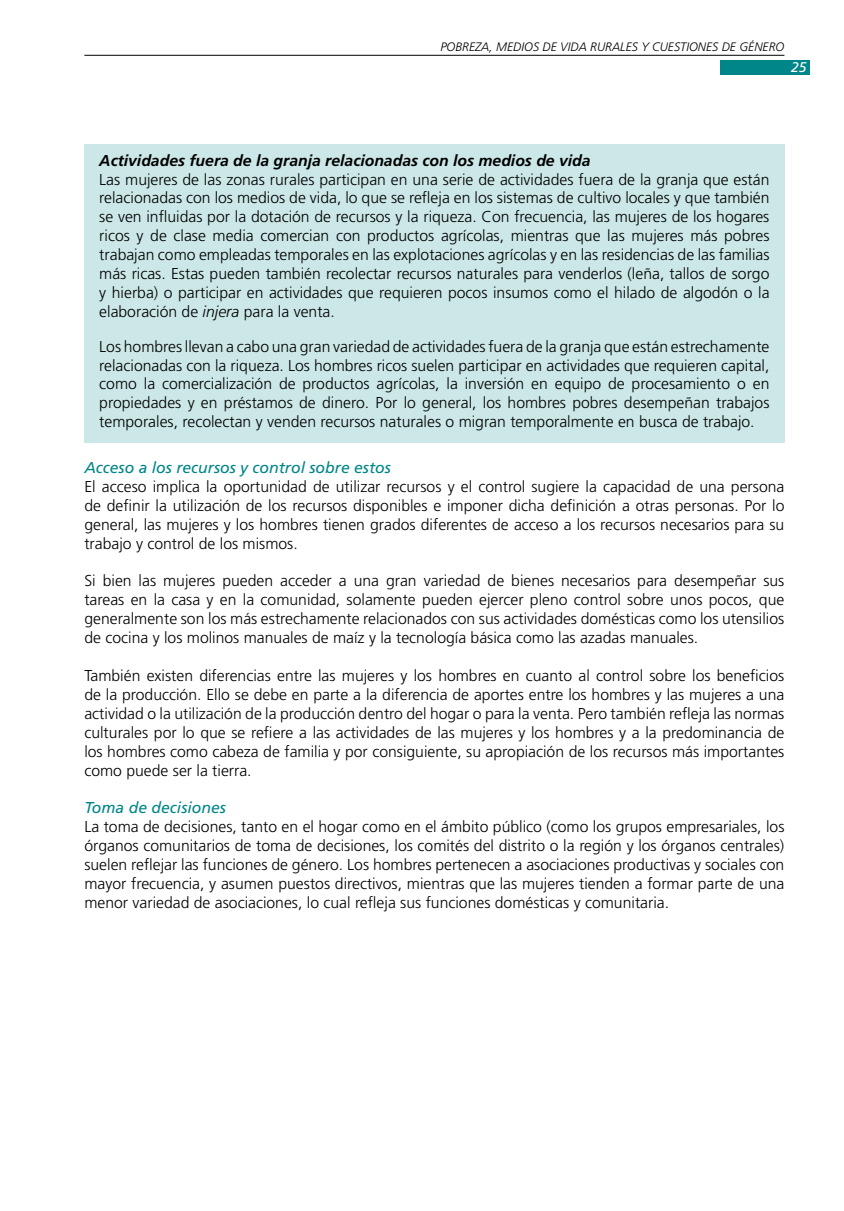
<style>
.page{position:relative;width:844px;height:1211px;background:#fff}
.page>*{position:absolute;margin:0;border:0;box-sizing:border-box;transform-origin:0 0}
.t1{font:300 15.75px/18.9px "Frutiger LT Std";color:#000;text-align:justify}
.t2{font:italic 700 15.75px "Frutiger LT Std";color:#000}
.t3{font:italic 15.75px "Frutiger LT Std";color:#008688}
.t4{font:italic 14px "Frutiger LT Std";color:#fff}
.t5{font:italic 300 12.25px "Frutiger LT Std";color:#000}
.s1{font-style:italic}
</style>
<div class="page">
<div style="left:719px;top:60px;width:90px;height:14px;background:#008688"></div>
<hr style="left:84px;top:55px;width:700px;height:1px;background:#000">
<div style="left:84px;top:144px;width:700px;height:298px;background:#cce7e7"></div>
<p class="t5" style="left:440px;top:40px;width:345px">POBREZA, MEDIOS DE VIDA RURALES Y CUESTIONES DE GÉNERO</p>
<p class="t4" style="left:791px;top:59px;width:17px">25</p>
<p class="t2" style="left:99px;top:151px;width:492px">Actividades fuera de la granja relacionadas con los medios de vida</p>
<p class="t1" style="left:99px;top:170px;width:671px">Las mujeres de las zonas rurales participan en una serie de actividades fuera de la granja que están relacionadas con los medios de vida, lo que se refleja en los sistemas de cultivo locales y que también se ven influidas por la dotación de recursos y la riqueza. Con frecuencia, las mujeres de los hogares ricos y de clase media comercian con productos agrícolas, mientras que las mujeres más pobres trabajan como empleadas temporales en las explotaciones agrícolas y en las residencias de las familias más ricas. Estas pueden también recolectar recursos naturales para venderlos (leña, tallos de sorgo y hierba) o participar en actividades que requieren pocos insumos como el hilado de algodón o la elaboración de <span class="s1">injera</span> para la venta.</p>
<p class="t1" style="left:99px;top:337px;width:671px">Los hombres llevan a cabo una gran variedad de actividades fuera de la granja que están estrechamente relacionadas con la riqueza. Los hombres ricos suelen participar en actividades que requieren capital, como la comercialización de productos agrícolas, la inversión en equipo de procesamiento o en propiedades y en préstamos de dinero. Por lo general, los hombres pobres desempeñan trabajos temporales, recolectan y venden recursos naturales o migran temporalmente en busca de trabajo.</p>
<p class="t3" style="left:84px;top:458px;width:308px">Acceso a los recursos y control sobre estos</p>
<p class="t1" style="left:84px;top:477px;width:701px">El acceso implica la oportunidad de utilizar recursos y el control sugiere la capacidad de una persona de definir la utilización de los recursos disponibles e imponer dicha definición a otras personas. Por lo general, las mujeres y los hombres tienen grados diferentes de acceso a los recursos necesarios para su trabajo y control de los mismos.</p>
<p class="t1" style="left:84px;top:571px;width:701px">Si bien las mujeres pueden acceder a una gran variedad de bienes necesarios para desempeñar sus tareas en la casa y en la comunidad, solamente pueden ejercer pleno control sobre unos pocos, que generalmente son los más estrechamente relacionados con sus actividades domésticas como los utensilios de cocina y los molinos manuales de maíz y la tecnología básica como las azadas manuales.</p>
<p class="t1" style="left:84px;top:666px;width:701px">También existen diferencias entre las mujeres y los hombres en cuanto al control sobre los beneficios de la producción. Ello se debe en parte a la diferencia de aportes entre los hombres y las mujeres a una actividad o la utilización de la producción dentro del hogar o para la venta. Pero también refleja las normas culturales por lo que se refiere a las actividades de las mujeres y los hombres y a la predominancia de los hombres como cabeza de familia y por consiguiente, su apropiación de los recursos más importantes como puede ser la tierra.</p>
<p class="t3" style="left:84px;top:798px;width:143px">Toma de decisiones</p>
<p class="t1" style="left:84px;top:817px;width:701px">La toma de decisiones, tanto en el hogar como en el ámbito público (como los grupos empresariales, los órganos comunitarios de toma de decisiones, los comités del distrito o la región y los órganos centrales) suelen reflejar las funciones de género. Los hombres pertenecen a asociaciones productivas y sociales con mayor frecuencia, y asumen puestos directivos, mientras que las mujeres tienden a formar parte de una menor variedad de asociaciones, lo cual refleja sus funciones domésticas y comunitaria.</p>
</div>
